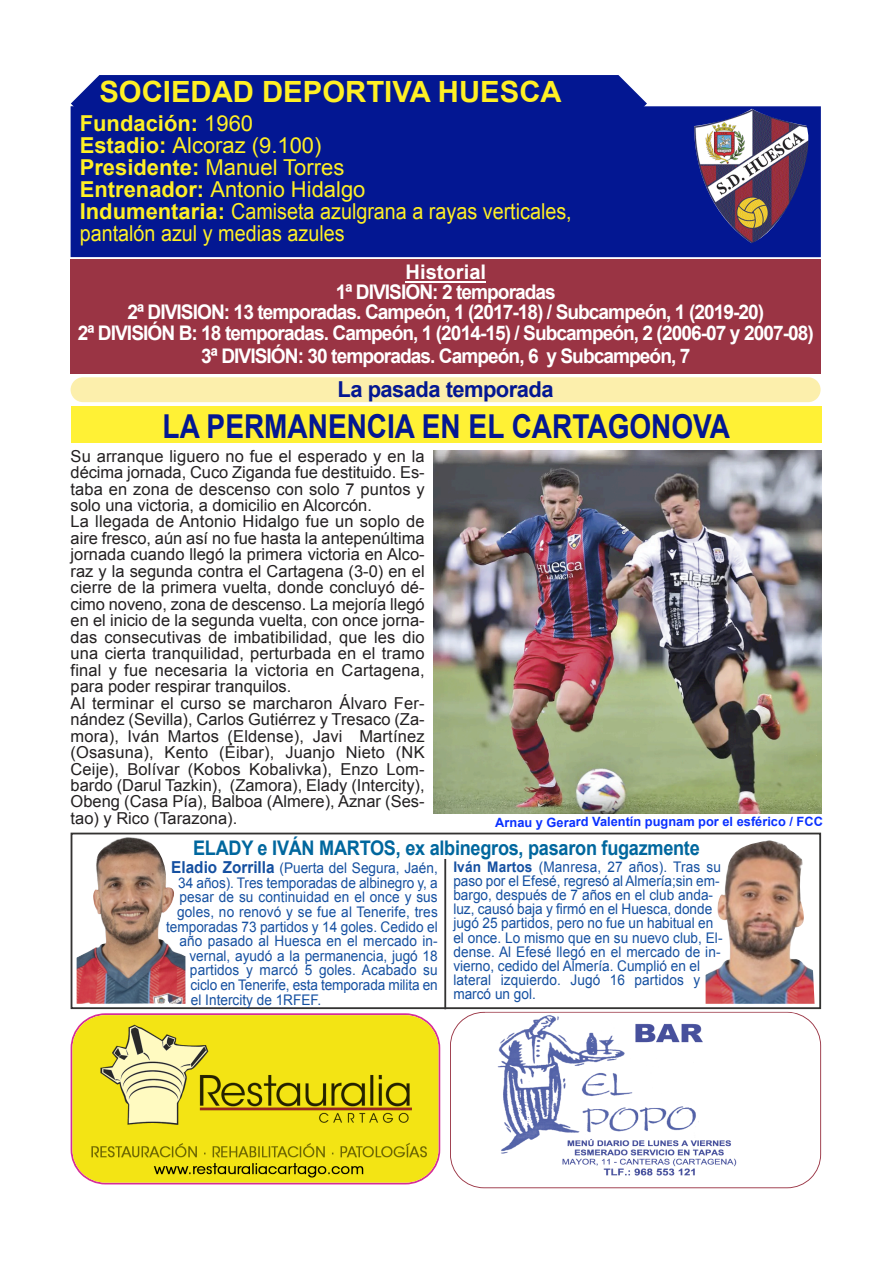
<style>
.page{position:relative;width:893px;height:1263px;background:#fff}
.page>*{position:absolute;margin:0;border:0;box-sizing:border-box;transform-origin:0 0}
.t1{font:700 33px "Arial";color:#031792;scale:.85 1}
.t2{font:700 29.25px "Arial";color:#fff025}
.t3{font:21.9px/21.9px "Arial";color:#fff025}
.t4{font:700 21.9px "Arial";letter-spacing:-.025em;color:#031792}
.t5{font:700 20.1px/20.1px "Arial";letter-spacing:-.05em;color:#fff;text-align:center}
.t6{font:700 20.1px "Arial";letter-spacing:-.015em;color:#00679e;scale:.9 1}
.t7{font:700 20.1px "Arial";letter-spacing:-.05em;color:#fff;scale:.95 1}
.t8{font:16.5px/16.5px "Arial";color:#232021}
.t9{font:14.7px/14.2px "Arial";color:#1550a1;scale:.93 1}
.t10{font:700 12.75px "Arial";color:#0a31ff}
.s1{font-weight:700}
.s2{font-weight:700;font-size:16.5px}
</style>
<div class="page">
<div style="left:71px;top:833px;width:750px;height:176px;border:2px solid #343332"></div>
<img style="left:77px;top:838px;width:108px;height:166px">
<img style="left:705px;top:840px;width:109px;height:164px">
<div style="left:71px;top:406px;width:750px;height:37px;background:#fff135"></div>
<div style="left:71px;top:377px;width:749px;height:25px;background:#fcefac"></div>
<img style="left:434px;top:451px;width:387px;height:363px">
<hr style="left:444px;top:859px;width:2px;height:150px;background:#343332">
<div style="left:71px;top:75px;width:576px;height:31px;background:#031792"></div>
<div style="left:71px;top:106px;width:749px;height:151px;background:#031792"></div>
<img style="left:694px;top:109px;width:115px;height:134px">
<div style="left:71px;top:259px;width:750px;height:115px;background:#9a3444"></div>
<hr style="left:405px;top:281px;width:81px;height:2px;background:#fff">
<svg style="left:450px;top:1012px;width:371px;height:176px"></svg>
<img style="left:486px;top:1013px;width:309px;height:170px">
<svg style="left:71px;top:1013px;width:369px;height:171px"></svg>
<img style="left:72px;top:1016px;width:366px;height:167px">
<h2 class="t2" style="left:99px;top:75px;width:464px">SOCIEDAD DEPORTIVA HUESCA</h2>
<h3 class="t3" style="left:80px;top:113px;width:493px"><span class="s1">Fundación:</span> 1960<br><span class="s1">Estadio:</span> Alcoraz (9.100)<br><span class="s1">Presidente:</span> Manuel Torres<br><span class="s1">Entrenador:</span> Antonio Hidalgo<br><span class="s1">Indumentaria:</span> Camiseta azulgrana a rayas verticales, pantalón azul y medias azules</h3>
<p class="t5" style="left:78px;top:262px;width:737px">Historial<br>1ª DIVISION: 2 temporadas<br>2ª DIVISION: 13 temporadas. Campeón, 1 (2017-18) / Subcampeón, 1 (2019-20)<br>2ª DIVISIÓN B: 18 temporadas. Campeón, 1 (2014-15) / Subcampeón, 2 (2006-07 y 2007-08)</p>
<p class="t7" style="left:201px;top:345px;width:516px">3ª DIVISIÓN: 30 temporadas. Campeón, 6 y Subcampeón, 7</p>
<h3 class="t4" style="left:337px;top:377px;width:217px">La pasada temporada</h3>
<h1 class="t1" style="left:162px;top:408px;width:669px">LA PERMANENCIA EN EL CARTAGONOVA</h1>
<p class="t8" style="left:71px;top:448px;width:355px">Su arranque liguero no fue el esperado y en la décima jornada, Cuco Ziganda fue destituido. Es&shy;taba en zona de descenso con solo 7 puntos y solo una victoria, a domicilio en Alcorcón.<br>La llegada de Antonio Hidalgo fue un soplo de aire fresco, aún así no fue hasta la antepenúltima jornada cuando llegó la primera victoria en Alco&shy;raz y la segunda contra el Cartagena (3-0) en el cierre de la primera vuelta, donde concluyó dé&shy;cimo noveno, zona de descenso. La mejoría llegó en el inicio de la segunda vuelta, con once jorna&shy;das consecutivas de imbatibilidad, que les dio una cierta tranquilidad, perturbada en el tramo final y fue necesaria la victoria en Cartagena, para poder respirar tranquilos.<br>Al terminar el curso se marcharon Álvaro Fer&shy;nández (Sevilla), Carlos Gutiérrez y Tresaco (Za&shy;mora), Iván Martos (Eldense), Javi Martínez (Osasuna), Kento (Éibar), Juanjo Nieto (NK Ceije), Bolívar (Kobos Kobalivka), Enzo Lom&shy;bardo (Darul Tazkin), (Zamora), Elady (Intercity), Obeng (Casa Pía), Balboa (Almere), Aznar (Ses&shy;tao) y Rico (Tarazona).</p>
<p class="t9" style="left:171px;top:861px;width:288px"><span class="s2">Eladio Zorrilla</span> (Puerta del Segura, Jaén,</p>
<p class="t9" style="left:178px;top:875px;width:280px">34 años). Tres temporadas de albinegro y, a</p>
<p class="t9" style="left:179px;top:890px;width:279px">pesar de su continuidad en el once y sus</p>
<p class="t9" style="left:177px;top:905px;width:282px">goles, no renovó y se fue al Tenerife, tres</p>
<p class="t9" style="left:166px;top:919px;width:294px">temporadas 73 partidos y 14 goles. Cedido el</p>
<p class="t9" style="left:179px;top:934px;width:279px">año pasado al Huesca en el mercado in-</p>
<p class="t9" style="left:189px;top:949px;width:268px">vernal, ayudó a la permanencia, jugó 18</p>
<p class="t9" style="left:190px;top:963px;width:268px">partidos y marcó 5 goles. Acabado su</p>
<p class="t9" style="left:190px;top:978px;width:267px">ciclo en Tenerife, esta temporada milita en</p>
<p class="t9" style="left:191px;top:992px;width:141px">el Intercity de 1RFEF.</p>
<p class="t10" style="left:495px;top:815px;width:329px">Arnau y Gerard Valentín pugnam por el esférico / FCC</p>
<p class="t6" style="left:193px;top:837px;width:564px">ELADY e IVÁN MARTOS, ex albinegros, pasaron fugazmente</p>
<p class="t9" style="left:453px;top:859px;width:291px"><span class="s1">Iván Martos</span> (Manresa, 27 años). Tras su paso por el Efesé, regresó al Almería;sin em&shy;bargo, después de 7 años en el club anda&shy;luz, causó baja y firmó en el Huesca, donde jugó 25 partidos, pero no fue un habitual en el once. Lo mismo que en su nuevo club, El&shy;dense. Al Efesé llegó en el mercado de in&shy;vierno, cedido del Almería. Cumplió en el lateral izquierdo. Jugó 16 partidos y marcó un gol.</p>
</div>
